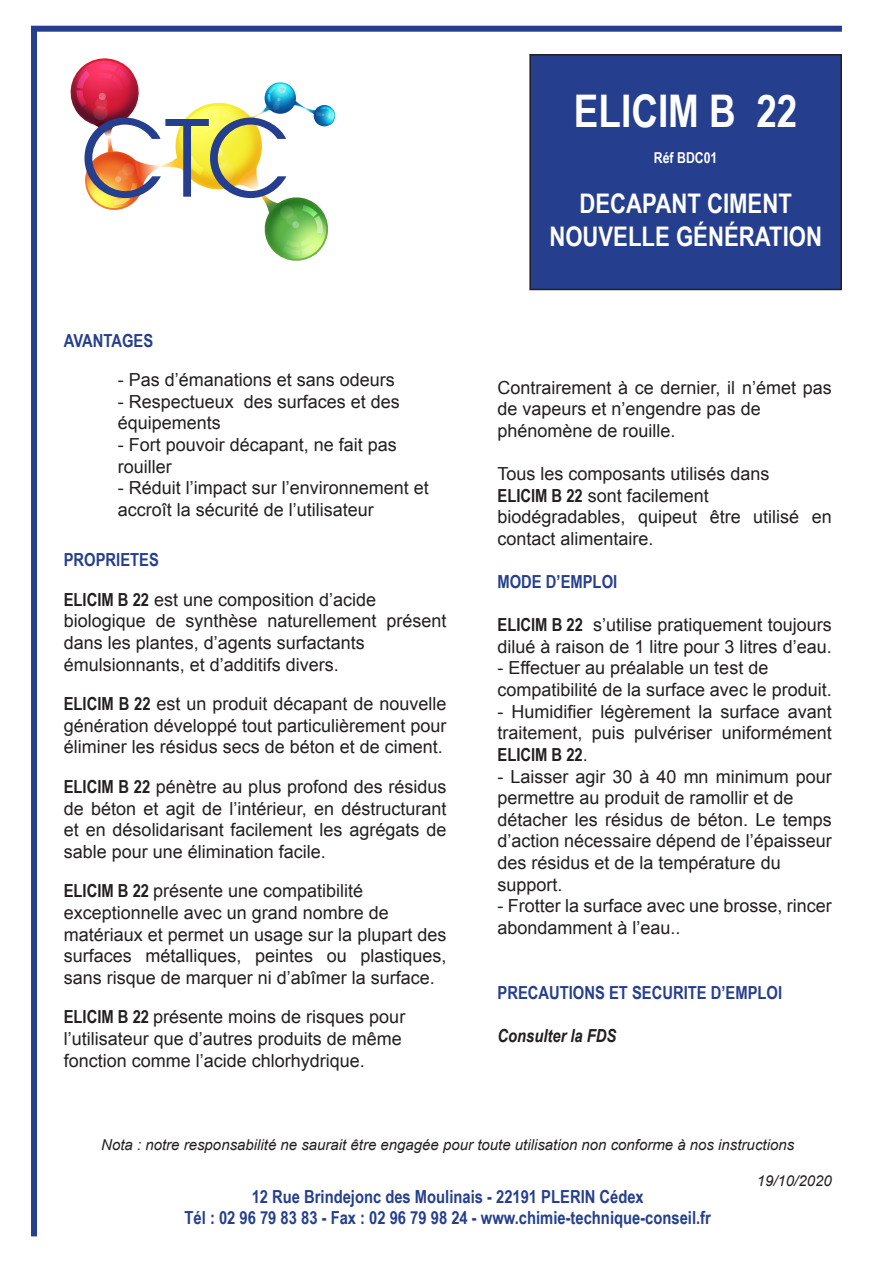
<style>
.page{position:relative;width:893px;height:1263px;background:#fff}
.page>*{position:absolute;margin:0;border:0;box-sizing:border-box;transform-origin:0 0}
.t1{font:700 45px "Arial Narrow";color:#fff}
.t2{font:700 27px/32.4px "Arial Narrow";color:#fff;text-align:center}
.t3{font:18px/21.6px "Arial";color:#231f20}
.t4{font:700 18px/21.6px "Arial Narrow";color:#253f8e;text-align:center}
.t5{font:italic 700 18px "Arial Narrow";color:#231f20}
.t6{font:700 18px "Arial Narrow";color:#231f20}
.t7{font:italic 15px "Arial";color:#231f20}
.t8{font:700 15px "Arial Narrow";color:#fff}
.s1{font-family:"Arial Narrow";font-weight:700}
.s2{font-family:"Arial";font-weight:400}
</style>
<div class="page">
<div style="left:530px;top:55px;width:311px;height:234px;background:#253f8e"></div>
<div style="left:529px;top:54px;width:313px;height:236px;border:2px solid #231f20"></div>
<img style="left:70px;top:58px;width:266px;height:203px">
<div style="left:31px;top:26px;width:811px;height:6px;background:#253f8e"></div>
<div style="left:31px;top:29px;width:6px;height:1207px;background:#253f8e"></div>
<p class="t4" style="left:64px;top:328px;width:91px">AVANTAGES</p>
<p class="t3" style="left:118px;top:369px;width:279px">- Pas d’émanations et sans odeurs</p>
<p class="t3" style="left:118px;top:391px;width:284px">- Respectueux des surfaces et des équipements</p>
<p class="t3" style="left:118px;top:434px;width:281px">- Fort pouvoir décapant, ne fait pas rouiller</p>
<p class="t3" style="left:118px;top:477px;width:313px">- Réduit l’impact sur l’environnement et accroît la sécurité de l’utilisateur</p>
<p class="t4" style="left:64px;top:548px;width:97px">PROPRIETES</p>
<p class="t3" style="left:64px;top:589px;width:384px"><span class="s1">ELICIM B 22</span> est une composition d’acide biologique de synthèse naturellement présent dans les plantes, d’agents surfactants émulsionnants, et d’additifs divers.</p>
<p class="t3" style="left:64px;top:693px;width:384px;text-align:justify"><span class="s1">ELICIM B 22</span> est un produit décapant de nouvelle génération développé tout particulièrement pour éliminer les résidus secs de béton et de ciment.</p>
<p class="t3" style="left:64px;top:776px;width:384px;text-align:justify"><span class="s1">ELICIM B 22</span> pénètre au plus profond des résidus de béton et agit de l’intérieur, en déstructurant et en désolidarisant facilement les agrégats de sable pour une élimination facile.</p>
<p class="t3" style="left:64px;top:880px;width:384px"><span class="s1">ELICIM B 22</span> présente une compatibilité exceptionnelle avec un grand nombre de matériaux et permet un usage sur la plupart des surfaces métalliques, peintes ou plastiques, sans risque de marquer ni d’abîmer la surface.</p>
<p class="t3" style="left:64px;top:1006px;width:343px"><span class="s1">ELICIM B 22</span> présente moins de risques pour l’utilisateur que d’autres produits de même fonction comme l’acide chlorhydrique.</p>
<h1 class="t1" style="left:574px;top:77px;width:225px">ELICIM B 22</h1>
<p class="t8" style="left:654px;top:146px;width:65px">Réf BDC01</p>
<h2 class="t2" style="left:549px;top:186px;width:274px">DECAPANT CIMENT<br>NOUVELLE GÉNÉRATION</h2>
<p class="t3" style="left:497px;top:377px;width:336px">Contrairement à ce dernier, il n’émet pas de vapeurs et n’engendre pas de phénomène de rouille.</p>
<p class="t3" style="left:497px;top:463px;width:336px">Tous les composants utilisés dans<br><span class="s1">ELICIM B 22</span> sont facilement biodégradables, quipeut être utilisé en contact alimentaire.</p>
<p class="t4" style="left:497px;top:570px;width:121px">MODE D’EMPLOI</p>
<p class="t3" style="left:497px;top:614px;width:336px"><span class="s1">ELICIM B 22</span> s’utilise pratiquement toujours dilué à raison de 1 litre pour 3 litres d’eau.</p>
<p class="t3" style="left:497px;top:657px;width:336px">- Effectuer au préalable un test de compatibilité de la surface avec le produit.</p>
<p class="t3" style="left:497px;top:701px;width:336px">- Humidifier légèrement la surface avant traitement, puis pulvériser uniformément</p>
<p class="t6" style="left:497px;top:741px;width:92px">ELICIM B 22<span class="s2">.</span></p>
<p class="t3" style="left:497px;top:765px;width:336px">- Laisser agir 30 à 40 mn minimum pour permettre au produit de ramollir et de détacher les résidus de béton. Le temps d’action nécessaire dépend de l’épaisseur des résidus et de la température du support.</p>
<p class="t3" style="left:497px;top:895px;width:336px">- Frotter la surface avec une brosse, rincer abondamment à l’eau..</p>
<p class="t4" style="left:497px;top:980px;width:286px">PRECAUTIONS ET SECURITE D’EMPLOI</p>
<p class="t5" style="left:497px;top:1022px;width:120px">Consulter la FDS</p>
<p class="t7" style="left:101px;top:1134px;width:694px">Nota : notre responsabilité ne saurait être engagée pour toute utilisation non conforme à nos instructions</p>
<p class="t7" style="left:757px;top:1170px;width:77px">19/10/2020</p>
<p class="t4" style="left:185px;top:1185px;width:528px">12 Rue Brindejonc des Moulinais - 22191 PLERIN Cédex<br>Tél : 02 96 79 83 83 - Fax : 02 96 79 98 24 - www.chimie-technique-conseil.fr</p>
</div>
